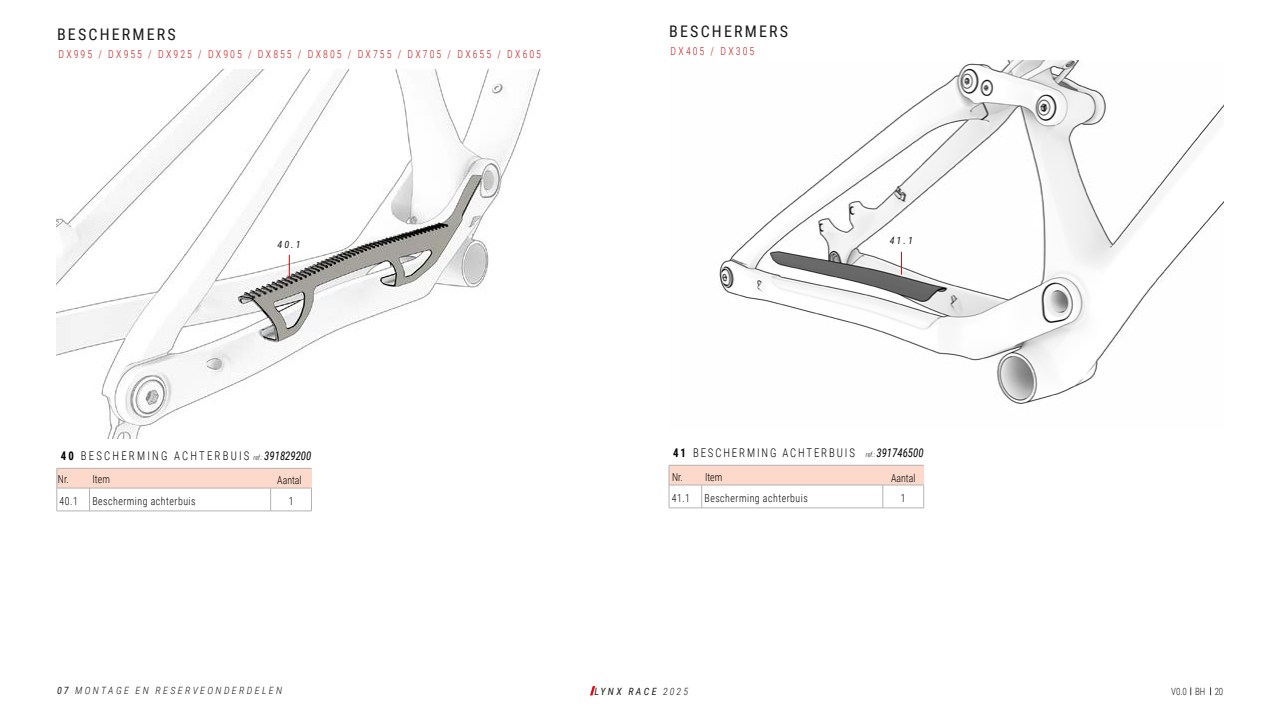
<style>
.page{position:relative;width:1280px;height:720px;background:#fff}
.page>*{position:absolute;margin:0;border:0;box-sizing:border-box;transform-origin:0 0}
.t1{font:16px "Roboto Condensed";letter-spacing:.135em;color:#1a1a1a}
.t2{font:300 12px "Roboto Condensed";letter-spacing:.205em;color:#000;scale:.9 1}
.t3{font:300 12px "Roboto Condensed";letter-spacing:.185em;color:#000;scale:.9 1}
.t4{font:italic 12px "Roboto Condensed";color:#000;scale:.9 1}
.t5{font:300 11px "Roboto Condensed";letter-spacing:.05em;color:#000;scale:.9 1}
.t6{font:300 11px "Roboto Condensed";letter-spacing:.21em;color:#cd1719;scale:.9 1}
.t7{font:italic 300 10px "Roboto Condensed";letter-spacing:.235em;color:#1a1a1a}
.t8{font:italic 10px "Roboto Condensed";letter-spacing:.235em;color:#1a1a1a}
.t9{font:300 10px "Roboto Condensed";color:#1a1a1a;scale:.9 1}
.s1{font-weight:700}
.s2{font-style:italic;font-size:7px}
.s3{font-weight:400;font-style:italic}
.s4{font-weight:300;font-size:7px}
.s5{font-weight:400}
.s6{font-weight:300}
</style>
<div class="page">
<svg style="left:590px;top:686px;width:5px;height:9px"></svg>
<div style="left:669px;top:465px;width:255px;height:20px;background:#fcd9ca"></div>
<svg style="left:702px;top:486px;width:1px;height:22px"></svg>
<svg style="left:883px;top:486px;width:1px;height:22px"></svg>
<hr style="left:669px;top:508px;width:33px;height:1px;background:#b3b3b3">
<hr style="left:702px;top:508px;width:181px;height:1px;background:#b3b3b3">
<hr style="left:883px;top:508px;width:41px;height:1px;background:#b3b3b3">
<hr style="left:669px;top:465px;width:33px;height:1px;background:#b3b3b3">
<svg style="left:669px;top:466px;width:1px;height:42px"></svg>
<hr style="left:702px;top:465px;width:181px;height:1px;background:#b3b3b3">
<hr style="left:883px;top:465px;width:41px;height:1px;background:#b3b3b3">
<hr style="left:669px;top:485px;width:33px;height:1px;background:#b3b3b3">
<hr style="left:702px;top:485px;width:181px;height:1px;background:#b3b3b3">
<hr style="left:883px;top:485px;width:41px;height:1px;background:#b3b3b3">
<svg style="left:924px;top:485px;width:1px;height:23px"></svg>
<img style="left:719px;top:61px;width:505px;height:343px">
<svg style="left:901px;top:252px;width:1px;height:23px"></svg>
<div style="left:57px;top:468px;width:255px;height:20px;background:#fcd9ca"></div>
<svg style="left:89px;top:489px;width:1px;height:22px"></svg>
<svg style="left:270px;top:489px;width:1px;height:22px"></svg>
<hr style="left:57px;top:511px;width:33px;height:1px;background:#b3b3b3">
<hr style="left:90px;top:511px;width:181px;height:1px;background:#b3b3b3">
<hr style="left:271px;top:511px;width:41px;height:1px;background:#b3b3b3">
<hr style="left:57px;top:468px;width:33px;height:1px;background:#b3b3b3">
<svg style="left:57px;top:469px;width:1px;height:42px"></svg>
<hr style="left:90px;top:468px;width:181px;height:1px;background:#b3b3b3">
<hr style="left:271px;top:468px;width:41px;height:1px;background:#b3b3b3">
<hr style="left:57px;top:488px;width:33px;height:1px;background:#b3b3b3">
<hr style="left:90px;top:488px;width:181px;height:1px;background:#b3b3b3">
<hr style="left:271px;top:488px;width:41px;height:1px;background:#b3b3b3">
<svg style="left:311px;top:489px;width:1px;height:22px"></svg>
<img style="left:57px;top:69px;width:484px;height:369px">
<svg style="left:289px;top:255px;width:1px;height:23px"></svg>
<h1 class="t1" style="left:57px;top:23px;width:120px">BESCHERMERS</h1>
<h1 class="t1" style="left:669px;top:20px;width:120px">BESCHERMERS</h1>
<p class="t6" style="left:58px;top:46px;width:538px">DX995 / DX955 / DX925 / DX905 / DX855 / DX805 / DX755 / DX705 / DX655 / DX605</p>
<p class="t6" style="left:671px;top:43px;width:95px">DX405 / DX305</p>
<p class="t8" style="left:278px;top:237px;width:25px">40.1</p>
<p class="t8" style="left:890px;top:234px;width:25px">41.1</p>
<p class="t2" style="left:61px;top:447px;width:280px"><span class="s1">40</span> BESCHERMING ACHTERBUIS <span class="s2">ref.:</span> <span class="s3">391829200</span></p>
<p class="t5" style="left:60px;top:494px;width:22px">40.1</p>
<p class="t5" style="left:92px;top:494px;width:116px">Bescherming achterbuis</p>
<p class="t5" style="left:289px;top:494px;width:7px">1</p>
<p class="t5" style="left:58px;top:472px;width:59px">Nr. Item</p>
<p class="t5" style="left:277px;top:473px;width:29px">Aantal</p>
<p class="t3" style="left:673px;top:444px;width:204px"><span class="s1">41</span> BESCHERMING ACHTERBUIS</p>
<p class="t5" style="left:672px;top:491px;width:22px">41.1</p>
<p class="t5" style="left:705px;top:491px;width:116px">Bescherming achterbuis</p>
<p class="t5" style="left:901px;top:491px;width:7px">1</p>
<p class="t4" style="left:866px;top:444px;width:66px"><span class="s4">ref.:</span> 391746500</p>
<p class="t5" style="left:672px;top:469px;width:57px">Nr. Item</p>
<p class="t5" style="left:891px;top:470px;width:29px">Aantal</p>
<p class="t7" style="left:57px;top:684px;width:227px"><span class="s5">07</span> MONTAGE EN RESERVEONDERDELEN</p>
<p class="t8" style="left:595px;top:685px;width:95px">LYNX RACE <span class="s6">2025</span></p>
<p class="t9" style="left:1171px;top:685px;width:59px">V0.0 BH 20</p>
</div>
